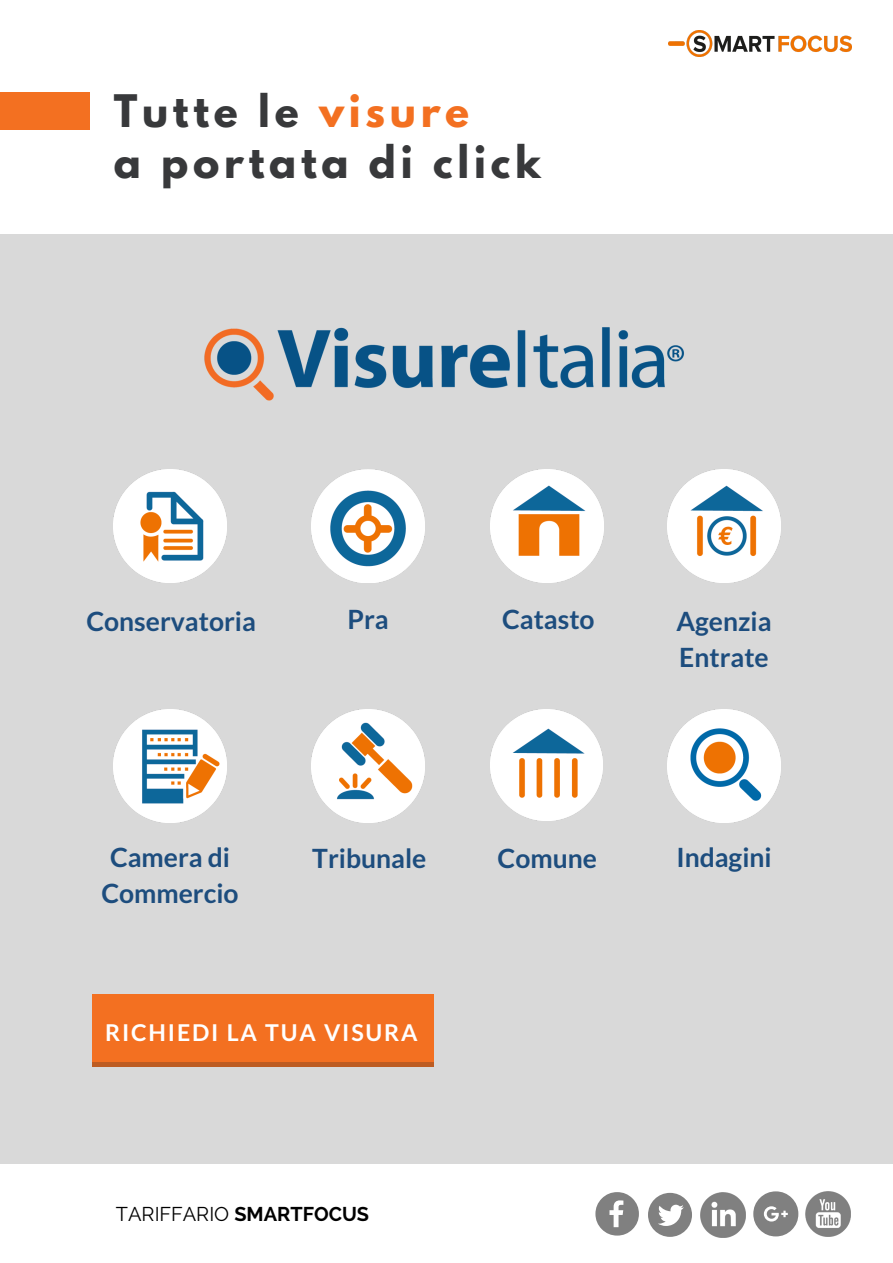
<style>
.page{position:relative;width:893px;height:1263px;background:#fff}
.page>*{position:absolute;margin:0;border:0;box-sizing:border-box;transform-origin:0 0}
.t1{font:700 39.75px/50.7px "League Spartan";letter-spacing:.12em;color:#38393b}
.t2{font:700 26.55px/36px "Lato";color:#1d4d7e}
.t3{font:700 23.1px "Lato";letter-spacing:.08em;color:#fff}
.t4{font:19.8px "Raleway";color:#000}
.s1{color:#f37021}
.s2{font-weight:700}
</style>
<div class="page">
<div style="left:0;top:92px;width:90px;height:37px;background:#f37021"></div>
<img style="left:669px;top:30px;width:182px;height:26px">
<svg style="left:595px;top:1192px;width:44px;height:43px"></svg>
<div style="left:648px;top:1193px;width:44px;height:44px;background:#808080;border-radius:50%"></div>
<svg style="left:658px;top:1205px;width:26px;height:21px"></svg>
<svg style="left:753px;top:1191px;width:45px;height:45px"></svg>
<img style="left:805px;top:1191px;width:45px;height:45px">
<img style="left:700px;top:1192px;width:45px;height:45px">
<div style="left:0;top:234px;width:893px;height:929px;background:#d9d9d9"></div>
<img style="left:204px;top:327px;width:480px;height:74px">
<div style="left:92px;top:994px;width:341px;height:72px;background:#f37021"></div>
<hr style="left:92px;top:1062px;width:341px;height:4px;background:#bd5c22">
<img style="left:114px;top:470px;width:112px;height:112px">
<img style="left:114px;top:709px;width:112px;height:113px">
<img style="left:312px;top:709px;width:112px;height:113px">
<img style="left:491px;top:709px;width:111px;height:112px">
<img style="left:668px;top:709px;width:112px;height:113px">
<img style="left:312px;top:470px;width:112px;height:112px">
<img style="left:491px;top:470px;width:113px;height:112px">
<img style="left:668px;top:470px;width:112px;height:112px">
<h1 class="t1" style="left:114px;top:91px;width:429px">Tutte le <span class="s1">visure<br></span>a portata di click</h1>
<p class="t2" style="left:86px;top:602px;width:171px">Conservatoria</p>
<p class="t2" style="left:348px;top:601px;width:43px">Pra</p>
<p class="t2" style="left:502px;top:601px;width:94px">Catasto</p>
<p class="t2" style="left:676px;top:602px;width:97px">Agenzia<br>Entrate</p>
<p class="t2" style="left:101px;top:839px;width:139px;text-align:center">Camera di<br>Commercio</p>
<p class="t2" style="left:312px;top:840px;width:116px">Tribunale</p>
<p class="t2" style="left:498px;top:840px;width:101px">Comune</p>
<p class="t2" style="left:676px;top:839px;width:97px">Indagini</p>
<p class="t3" style="left:105px;top:1018px;width:314px">RICHIEDI LA TUA VISURA</p>
<p class="t4" style="left:116px;top:1202px;width:255px">TARIFFARIO <span class="s2">SMARTFOCUS</span></p>
</div>
